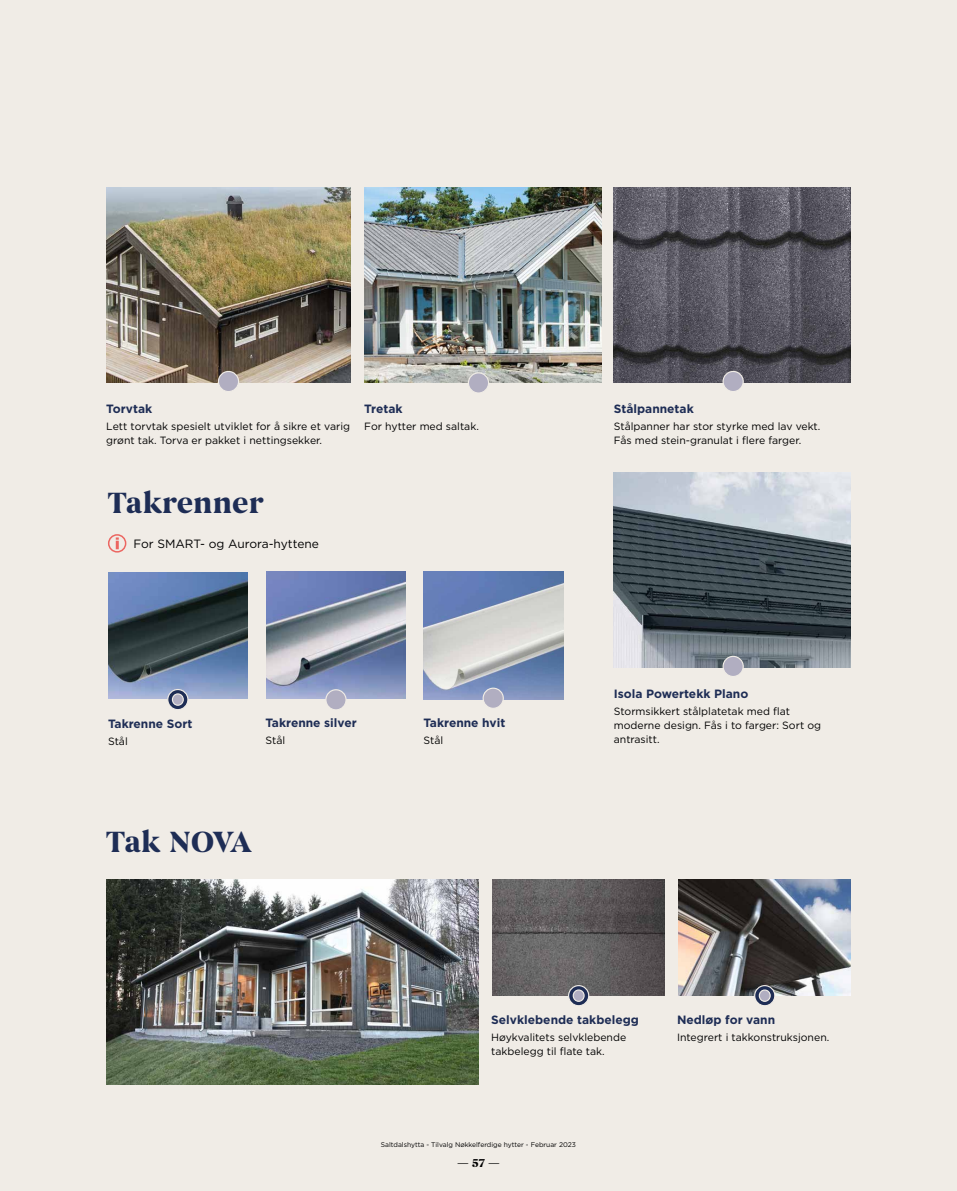
<style>
.page{position:relative;width:957px;height:1191px;background:#f0ece6}
.page>*{position:absolute;margin:0;border:0;box-sizing:border-box;transform-origin:0 0}
.t1{font:700 30px "Begum";color:#1e2d55}
.t2{font:700 12px "Gotham";color:#1e2d55}
.t3{font:12px "Gotham";color:#000}
.t4{font:700 12px "Begum";color:#000}
.t5{font:10.5px/14.2px "Gotham";color:#000}
.t6{font:6.75px "Gotham";color:#000}
</style>
<div class="page">
<img style="left:493px;top:880px;width:171px;height:115px">
<img style="left:679px;top:880px;width:171px;height:115px">
<img style="left:106px;top:187px;width:245px;height:196px">
<img style="left:364px;top:187px;width:237px;height:196px">
<img style="left:614px;top:187px;width:236px;height:196px">
<img style="left:614px;top:472px;width:236px;height:196px">
<img style="left:106px;top:880px;width:372px;height:204px">
<img style="left:423px;top:571px;width:140px;height:128px">
<img style="left:266px;top:571px;width:140px;height:127px">
<img style="left:108px;top:572px;width:140px;height:126px">
<div style="left:108px;top:534px;width:18px;height:18px;border:2px solid #ec6661;border-radius:50%"></div>
<svg style="left:116px;top:537px;width:3px;height:12px"></svg>
<div style="left:218px;top:371px;width:20px;height:20px;background:#b1aec1;border-radius:50%"></div>
<div style="left:218px;top:371px;width:21px;height:21px;border:1px solid #f0ece6;border-radius:50%"></div>
<div style="left:468px;top:373px;width:20px;height:20px;background:#b1aec1;border-radius:50%"></div>
<div style="left:468px;top:372px;width:21px;height:21px;border:1px solid #f0ece6;border-radius:50%"></div>
<div style="left:723px;top:371px;width:20px;height:20px;background:#b1aec1;border-radius:50%"></div>
<div style="left:722px;top:371px;width:22px;height:21px;border:1px solid #f0ece6;border-radius:50%"></div>
<div style="left:723px;top:656px;width:20px;height:20px;background:#b1aec1;border-radius:50%"></div>
<div style="left:722px;top:656px;width:22px;height:21px;border:1px solid #f0ece6;border-radius:50%"></div>
<svg style="left:568px;top:985px;width:21px;height:20px"></svg>
<div style="left:568px;top:985px;width:21px;height:21px;border:1px solid #f0ece6;border-radius:50%"></div>
<div style="left:573px;top:990px;width:11px;height:11px;background:#b1aec1;border-radius:50%"></div>
<div style="left:572px;top:989px;width:12px;height:13px;border:1px solid #f0ece6;border-radius:50%"></div>
<svg style="left:754px;top:985px;width:21px;height:20px"></svg>
<div style="left:754px;top:985px;width:21px;height:21px;border:1px solid #f0ece6;border-radius:50%"></div>
<div style="left:759px;top:990px;width:11px;height:11px;background:#b1aec1;border-radius:50%"></div>
<div style="left:759px;top:989px;width:12px;height:13px;border:1px solid #f0ece6;border-radius:50%"></div>
<div style="left:483px;top:688px;width:20px;height:20px;background:#b1aec1;border-radius:50%"></div>
<div style="left:482px;top:687px;width:22px;height:22px;border:1px solid #f0ece6;border-radius:50%"></div>
<div style="left:326px;top:690px;width:20px;height:20px;background:#b1aec1;border-radius:50%"></div>
<div style="left:325px;top:689px;width:22px;height:21px;border:1px solid #f0ece6;border-radius:50%"></div>
<svg style="left:168px;top:689px;width:20px;height:20px"></svg>
<div style="left:167px;top:689px;width:21px;height:21px;border:1px solid #f0ece6;border-radius:50%"></div>
<div style="left:172px;top:694px;width:11px;height:11px;background:#b1aec1;border-radius:50%"></div>
<div style="left:172px;top:693px;width:12px;height:13px;border:1px solid #f0ece6;border-radius:50%"></div>
<p class="t2" style="left:106px;top:401px;width:47px">Torvtak</p>
<p class="t5" style="left:106px;top:418px;width:245px">Lett torvtak spesielt utviklet for å sikre et varig grønt tak. Torva er pakket i nettingsekker.</p>
<p class="t2" style="left:364px;top:401px;width:40px">Tretak</p>
<p class="t5" style="left:364px;top:418px;width:116px">For hytter med saltak.</p>
<h1 class="t1" style="left:108px;top:484px;width:157px">Takrenner</h1>
<p class="t3" style="left:133px;top:536px;width:187px">For SMART- og Aurora-hyttene</p>
<p class="t2" style="left:108px;top:716px;width:86px">Takrenne Sort</p>
<p class="t5" style="left:108px;top:733px;width:21px">Stål</p>
<p class="t2" style="left:265px;top:715px;width:93px">Takrenne silver</p>
<p class="t5" style="left:265px;top:732px;width:21px">Stål</p>
<h1 class="t1" style="left:106px;top:823px;width:147px">Tak NOVA</h1>
<p class="t2" style="left:423px;top:715px;width:83px">Takrenne hvit</p>
<p class="t5" style="left:423px;top:732px;width:21px">Stål</p>
<p class="t2" style="left:614px;top:401px;width:82px">Stålpannetak</p>
<p class="t5" style="left:614px;top:418px;width:208px">Stålpanner har stor styrke med lav vekt.<br>Fås med stein-granulat i flere farger.</p>
<p class="t2" style="left:614px;top:686px;width:136px">Isola Powertekk Plano</p>
<p class="t5" style="left:614px;top:703px;width:209px">Stormsikkert stålplatetak med flat moderne design. Fås i to farger: Sort og antrasitt.</p>
<p class="t2" style="left:491px;top:1012px;width:149px">Selvklebende takbelegg</p>
<p class="t5" style="left:491px;top:1029px;width:137px">Høykvalitets selvklebende takbelegg til flate tak.</p>
<p class="t6" style="left:381px;top:1140px;width:197px">Saltdalshytta - Tilvalg Nøkkelferdige hytter - Februar 2023</p>
<p class="t4" style="left:457px;top:1155px;width:44px">— 57 —</p>
<p class="t2" style="left:677px;top:1012px;width:100px">Nedløp for vann</p>
<p class="t5" style="left:677px;top:1029px;width:154px">Integrert i takkonstruksjonen.</p>
</div>
